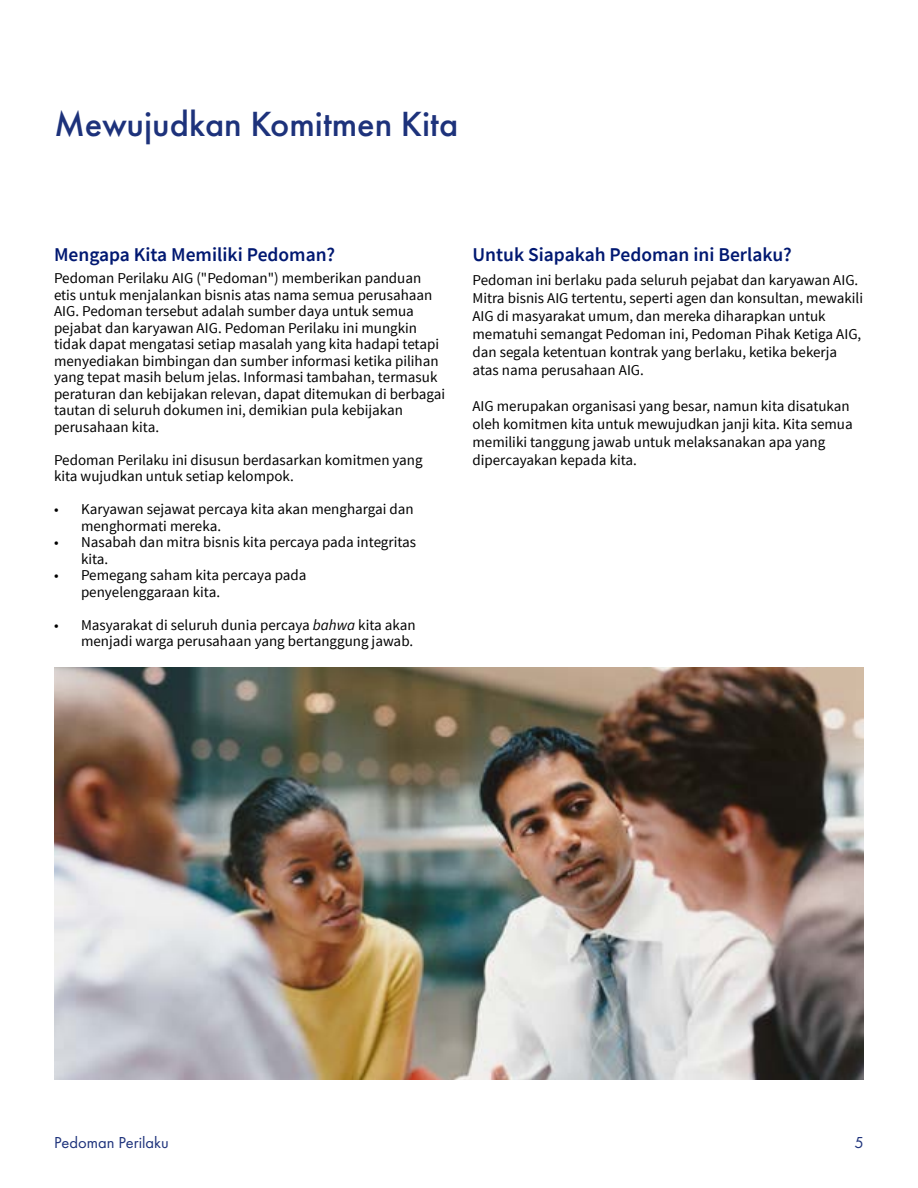
<style>
.page{position:relative;width:918px;height:1188px;background:#fff}
.page>*{position:absolute;margin:0;border:0;box-sizing:border-box;transform-origin:0 0}
.t1{font:500 36.3px "Futura PT";color:#1d327b}
.H2_Body_Copy_Titles{font:600 19.5px "Source Sans Pro";color:#001871}
.t2{font:16.5px "Futura PT";color:#1d327b}
.P_Body_copy{font:15px/16.5px "Source Sans Pro";color:#000}
.Body_Copy{font:15px/18px "Source Sans Pro";color:#000}
.s1{font-style:italic}
</style>
<div class="page">
<img style="left:54px;top:667px;width:810px;height:413px">
<h1 class="t1" style="left:54px;top:102px;width:406px">Mewujudkan Komitmen Kita</h1>
<h2 class="H2_Body_Copy_Titles" style="left:54px;top:242px;width:283px">Mengapa Kita Memiliki Pedoman?</h2>
<p class="P_Body_copy" style="left:54px;top:270px;width:393px">Pedoman Perilaku AIG ("Pedoman") memberikan panduan etis untuk menjalankan bisnis atas nama semua perusahaan AIG. Pedoman tersebut adalah sumber daya untuk semua pejabat dan karyawan AIG. Pedoman Perilaku ini mungkin tidak dapat mengatasi setiap masalah yang kita hadapi tetapi menyediakan bimbingan dan sumber informasi ketika pilihan yang tepat masih belum jelas. Informasi tambahan, termasuk peraturan dan kebijakan relevan, dapat ditemukan di berbagai tautan di seluruh dokumen ini, demikian pula kebijakan perusahaan kita.</p>
<p class="P_Body_copy" style="left:54px;top:452px;width:370px">Pedoman Perilaku ini disusun berdasarkan komitmen yang kita wujudkan untuk setiap kelompok.</p>
<p class="P_Body_copy" style="left:81px;top:501px;width:334px;text-indent:-27px">• Karyawan sejawat percaya kita akan menghargai dan menghormati mereka.</p>
<p class="P_Body_copy" style="left:81px;top:534px;width:337px;text-indent:-27px">• Nasabah dan mitra bisnis kita percaya pada integritas kita.</p>
<p class="P_Body_copy" style="left:81px;top:567px;width:227px;text-indent:-27px">• Pemegang saham kita percaya pada penyelenggaraan kita.</p>
<p class="P_Body_copy" style="left:54px;top:617px;width:363px;text-align:right">• Masyarakat di seluruh dunia percaya <span class="s1">bahwa</span> kita akan menjadi warga perusahaan yang bertanggung jawab.</p>
<h2 class="H2_Body_Copy_Titles" style="left:472px;top:242px;width:321px">Untuk Siapakah Pedoman ini Berlaku?</h2>
<p class="Body_Copy" style="left:472px;top:271px;width:392px">Pedoman ini berlaku pada seluruh pejabat dan karyawan AIG.<br>Mitra bisnis AIG tertentu, seperti agen dan konsultan, mewakili AIG di masyarakat umum, dan mereka diharapkan untuk mematuhi semangat Pedoman ini, Pedoman Pihak Ketiga AIG, dan segala ketentuan kontrak yang berlaku, ketika bekerja atas nama perusahaan AIG.</p>
<p class="Body_Copy" style="left:472px;top:397px;width:382px">AIG merupakan organisasi yang besar, namun kita disatukan oleh komitmen kita untuk mewujudkan janji kita. Kita semua memiliki tanggung jawab untuk melaksanakan apa yang dipercayakan kepada kita.</p>
<p class="t2" style="left:54px;top:1133px;width:116px">Pedoman Perilaku</p>
<p class="t2" style="left:855px;top:1133px;width:11px">5</p>
</div>
